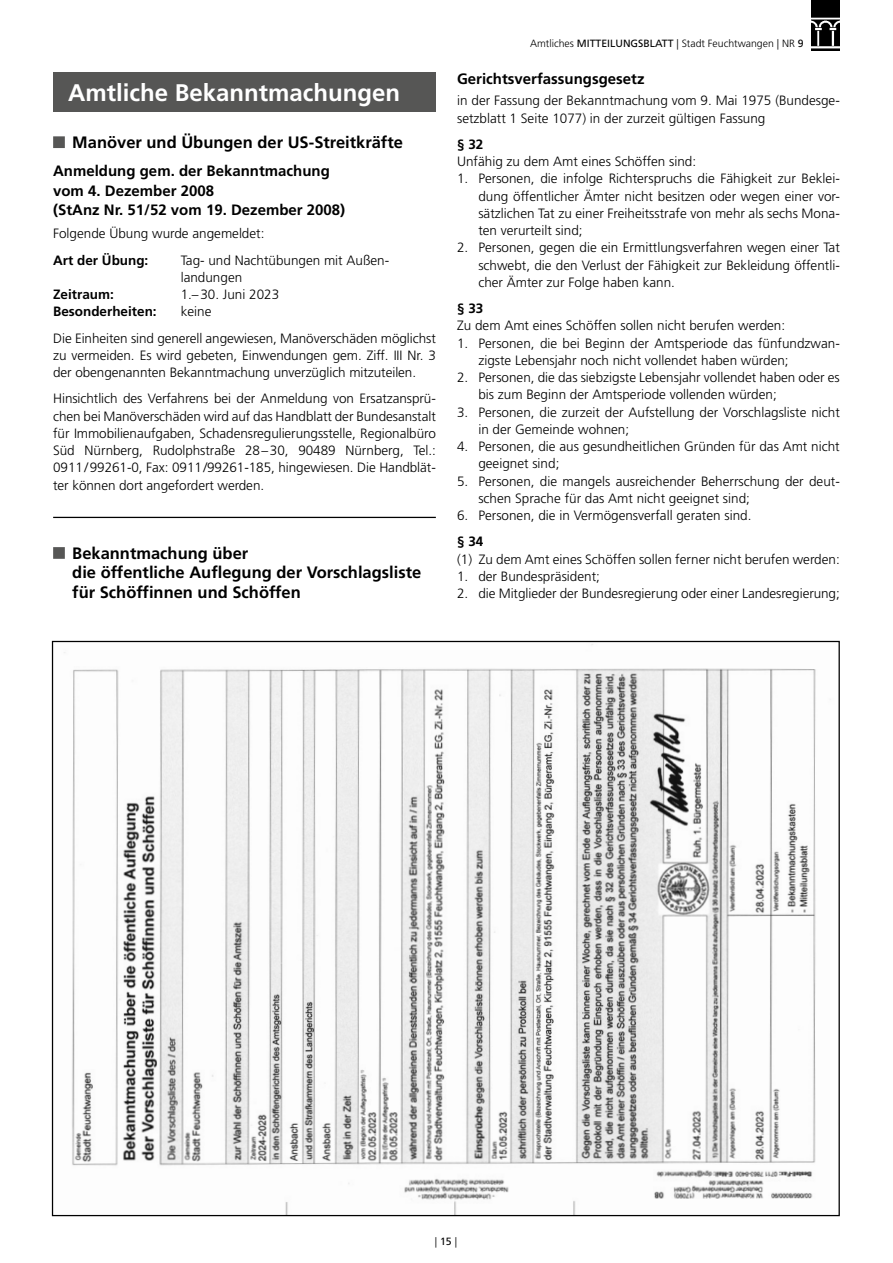
<style>
.page{position:relative;width:893px;height:1263px;background:#fff}
.page>*{position:absolute;margin:0;border:0;box-sizing:border-box;transform-origin:0 0}
.t1{font:700 24px "Frutiger";color:#fff}
.t2{font:700 16.5px/19.5px "Frutiger";color:#000}
.t3{font:700 15px/19.5px "Frutiger";color:#000}
.t4{font:300 13.5px/17.2px "Frutiger";color:#000}
.t5{font:700 13.5px "Frutiger";color:#000}
.t6{font:300 10.5px "Frutiger";color:#000}
.s1{font-weight:400}
</style>
<div class="page">
<img style="left:812px;top:0;width:28px;height:51px">
<div style="left:53px;top:136px;width:12px;height:12px;background:#565655"></div>
<hr style="left:53px;top:517px;width:383px;height:1px;background:#000">
<div style="left:53px;top:547px;width:12px;height:12px;background:#565655"></div>
<div style="left:53px;top:72px;width:383px;height:39px;background:#565655"></div>
<img style="left:64px;top:644px;width:752px;height:570px">
<h1 class="t1" style="left:68px;top:78px;width:334px">Amtliche Bekanntmachungen</h1>
<p class="t2" style="left:72px;top:133px;width:332px">Manöver und Übungen der US-Streitkräfte</p>
<p class="t3" style="left:53px;top:161px;width:294px">Anmeldung gem. der Bekanntmachung vom 4. Dezember 2008<br>(StAnz Nr. 51/52 vom 19. Dezember 2008)</p>
<p class="t4" style="left:53px;top:225px;width:213px">Folgende Übung wurde angemeldet:</p>
<p class="t5" style="left:53px;top:252px;width:97px">Art der Übung:</p>
<p class="t4" style="left:181px;top:251px;width:209px">Tag- und Nachtübungen mit Außen&shy;landungen</p>
<p class="t5" style="left:53px;top:286px;width:62px">Zeitraum:</p>
<p class="t4" style="left:181px;top:286px;width:100px">1.–30. Juni 2023</p>
<p class="t5" style="left:53px;top:304px;width:105px">Besonderheiten:</p>
<p class="t4" style="left:53px;top:299px;width:384px;line-height:26.2px;text-indent:128px">keine<br>Die Einheiten sind generell angewiesen, Manöverschäden möglichst</p>
<p class="t4" style="left:53px;top:347px;width:384px">zu vermeiden. Es wird gebeten, Einwendungen gem. Ziff. III Nr. 3 der obengenannten Bekanntmachung unverzüglich mitzuteilen.</p>
<p class="t4" style="left:53px;top:390px;width:384px;text-align:justify">Hinsichtlich des Verfahrens bei der Anmeldung von Ersatzansprü&shy;chen bei Manöverschäden wird auf das Handblatt der Bundesanstalt für Immobilienaufgaben, Schadensregulierungsstelle, Regionalbüro Süd Nürnberg, Rudolphstraße 28–30, 90489 Nürnberg, Tel.:<br>0911/99261-0, Fax: 0911/99261-185, hingewiesen. Die Handblät&shy;ter können dort angefordert werden.</p>
<p class="t2" style="left:72px;top:543px;width:351px">Bekanntmachung über<br>die öffentliche Auflegung der Vorschlagsliste für Schöffinnen und Schöffen</p>
<p class="t6" style="left:530px;top:37px;width:275px">Amtliches <span class="s1">MITTEILUNGSBLATT</span> | Stadt Feuchtwangen | NR <span class="s1">9</span></p>
<p class="t3" style="left:457px;top:69px;width:189px">Gerichtsverfassungsgesetz</p>
<p class="t4" style="left:457px;top:92px;width:384px">in der Fassung der Bekanntmachung vom 9. Mai 1975 (Bundesge&shy;setzblatt 1 Seite 1077) in der zurzeit gültigen Fassung</p>
<p class="t5" style="left:457px;top:136px;width:28px">§ 32</p>
<p class="t4" style="left:457px;top:153px;width:241px">Unfähig zu dem Amt eines Schöffen sind:</p>
<p class="t4" style="left:478px;top:170px;width:363px;text-align:justify;text-indent:-21px">1. Personen, die infolge Richterspruchs die Fähigkeit zur Beklei&shy;dung öffentlicher Ämter nicht besitzen oder wegen einer vor&shy;sätzlichen Tat zu einer Freiheitsstrafe von mehr als sechs Mona&shy;ten verurteilt sind;</p>
<p class="t4" style="left:478px;top:239px;width:363px;text-align:justify;text-indent:-21px">2. Personen, gegen die ein Ermittlungsverfahren wegen einer Tat schwebt, die den Verlust der Fähigkeit zur Bekleidung öffentli&shy;cher Ämter zur Folge haben kann.</p>
<p class="t5" style="left:457px;top:300px;width:28px">§ 33</p>
<p class="t4" style="left:457px;top:317px;width:330px">Zu dem Amt eines Schöffen sollen nicht berufen werden:</p>
<p class="t4" style="left:478px;top:334px;width:363px;text-indent:-21px">1. Personen, die bei Beginn der Amtsperiode das fünfundzwan&shy;zigste Lebensjahr noch nicht vollendet haben würden;</p>
<p class="t4" style="left:478px;top:369px;width:363px;text-indent:-21px">2. Personen, die das siebzigste Lebensjahr vollendet haben oder es bis zum Beginn der Amtsperiode vollenden würden;</p>
<p class="t4" style="left:478px;top:403px;width:363px;text-indent:-21px">3. Personen, die zurzeit der Aufstellung der Vorschlagsliste nicht in der Gemeinde wohnen;</p>
<p class="t4" style="left:478px;top:438px;width:363px;text-indent:-21px">4. Personen, die aus gesundheitlichen Gründen für das Amt nicht geeignet sind;</p>
<p class="t4" style="left:478px;top:472px;width:363px;text-indent:-21px">5. Personen, die mangels ausreichender Beherrschung der deut&shy;schen Sprache für das Amt nicht geeignet sind;</p>
<p class="t4" style="left:457px;top:507px;width:296px">6. Personen, die in Vermögensverfall geraten sind.</p>
<p class="t5" style="left:457px;top:534px;width:28px">§ 34</p>
<p class="t4" style="left:457px;top:550px;width:384px">(1) Zu dem Amt eines Schöffen sollen ferner nicht berufen werden:</p>
<p class="t4" style="left:457px;top:568px;width:144px">1. der Bundespräsident;</p>
<p class="t4" style="left:457px;top:585px;width:384px">2. die Mitglieder der Bundesregierung oder einer Landesregierung;</p>
<p class="t6" style="left:435px;top:1236px;width:24px">| <span class="s1">15</span> |</p>
</div>
